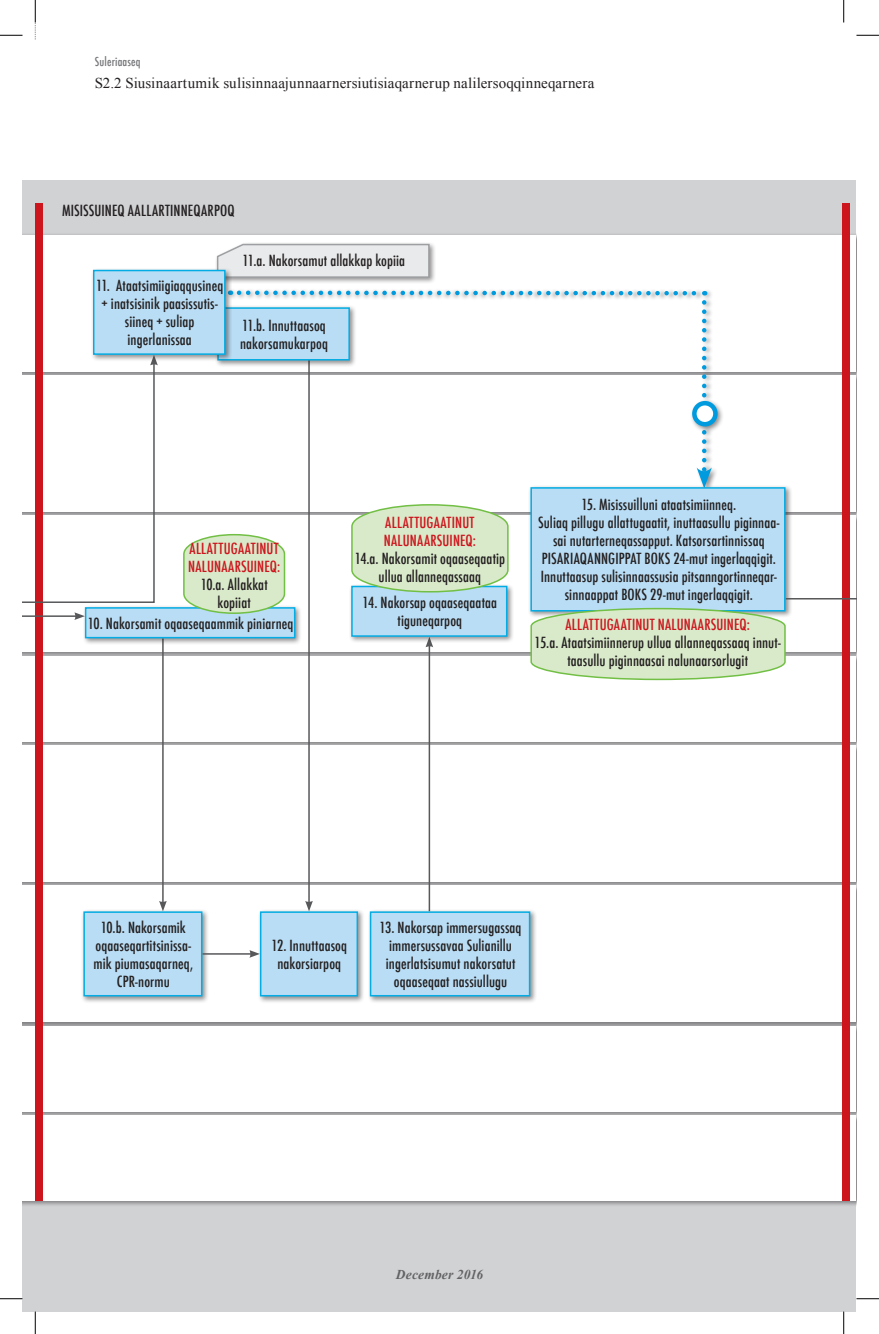
<style>
.page{position:relative;width:879px;height:1334px;background:#fff}
.page>*{position:absolute;margin:0;border:0;box-sizing:border-box;transform-origin:0 0}
.t1{font:500 condensed 15px/18px "Futura";letter-spacing:.005em;color:#231f20;text-align:center}
.t2{font:500 condensed 15px/18px "Futura";letter-spacing:.015em;color:#cd151d}
.t3{font:15px "Times New Roman";letter-spacing:.01em;color:#231f20}
.t4{font:italic 700 13.5px "Times New Roman";letter-spacing:.01em;color:#636366}
.t5{font:500 condensed 12px "Futura";letter-spacing:.015em;color:#757679}
</style>
<div class="page">
<div style="left:22px;top:180px;width:834px;height:1131px;background:#d1d2d4"></div>
<div style="left:22px;top:232px;width:834px;height:146px;background:#231f20;opacity:.5"></div>
<div style="left:22px;top:235px;width:834px;height:136px;background:#fff"></div>
<div style="left:22px;top:375px;width:834px;height:136px;background:#fff"></div>
<div style="left:22px;top:516px;width:834px;height:136px;background:#fff"></div>
<div style="left:22px;top:653px;width:834px;height:95px;background:#231f20;opacity:.5"></div>
<div style="left:22px;top:656px;width:834px;height:85px;background:#fff"></div>
<div style="left:22px;top:743px;width:834px;height:145px;background:#231f20;opacity:.5"></div>
<div style="left:22px;top:745px;width:834px;height:136px;background:#fff"></div>
<div style="left:22px;top:883px;width:834px;height:145px;background:#231f20;opacity:.5"></div>
<div style="left:22px;top:885px;width:834px;height:137px;background:#fff"></div>
<div style="left:22px;top:1023px;width:834px;height:94px;background:#231f20;opacity:.5"></div>
<div style="left:22px;top:1026px;width:834px;height:85px;background:#fff"></div>
<div style="left:22px;top:1112px;width:834px;height:95px;background:#231f20;opacity:.5"></div>
<div style="left:22px;top:1115px;width:834px;height:85px;background:#fff"></div>
<div style="left:225px;top:288px;width:493px;height:206px;background:#fff"></div>
<svg style="left:230px;top:290px;width:481px;height:194px"></svg>
<hr style="left:162px;top:638px;width:2px;height:265px;background:#57585a">
<svg style="left:159px;top:900px;width:8px;height:8px"></svg>
<hr style="left:308px;top:358px;width:2px;height:545px;background:#57585a">
<svg style="left:305px;top:900px;width:8px;height:8px"></svg>
<hr style="left:428px;top:645px;width:2px;height:266px;background:#57585a">
<svg style="left:425px;top:643px;width:8px;height:4px"></svg>
<div style="left:215px;top:305px;width:141px;height:62px;background:#231f20;opacity:.5"></div>
<div style="left:217px;top:307px;width:133px;height:53px;background:#b9ddf4;border:2px solid #03ace4"></div>
<div style="left:348px;top:583px;width:166px;height:60px;background:#231f20;opacity:.5"></div>
<div style="left:351px;top:585px;width:156px;height:51px;background:#b9ddf4;border:2px solid #03ace4"></div>
<div style="left:81px;top:908px;width:128px;height:95px;background:#231f20;opacity:.5"></div>
<div style="left:83px;top:911px;width:119px;height:85px;background:#b9ddf4;border:2px solid #03ace4"></div>
<div style="left:257px;top:908px;width:108px;height:95px;background:#231f20;opacity:.5"></div>
<div style="left:260px;top:911px;width:98px;height:85px;background:#b9ddf4;border:2px solid #03ace4"></div>
<div style="left:367px;top:908px;width:170px;height:95px;background:#231f20;opacity:.5"></div>
<div style="left:370px;top:911px;width:160px;height:85px;background:#b9ddf4;border:2px solid #03ace4"></div>
<div style="left:528px;top:484px;width:264px;height:134px;background:#231f20;opacity:.5"></div>
<div style="left:530px;top:487px;width:255px;height:124px;background:#b9ddf4;border:2px solid #03ace4"></div>
<div style="left:82px;top:604px;width:220px;height:41px;background:#231f20;opacity:.5"></div>
<div style="left:85px;top:607px;width:210px;height:31px;background:#b9ddf4;border:2px solid #03ace4"></div>
<div style="left:35px;top:203px;width:8px;height:997px;background:#cd151d"></div>
<div style="left:842px;top:203px;width:8px;height:997px;background:#cd151d"></div>
<svg style="left:22px;top:361px;width:136px;height:242px"></svg>
<div style="left:689px;top:398px;width:35px;height:35px;background:#231f20;opacity:.5"></div>
<svg style="left:694px;top:403px;width:21px;height:21px"></svg>
<div style="left:692px;top:401px;width:25px;height:25px;border:4px solid #009bde;border-radius:50%"></div>
<hr style="left:22px;top:615px;width:55px;height:2px;background:#57585a">
<svg style="left:74px;top:612px;width:11px;height:8px"></svg>
<hr style="left:785px;top:598px;width:71px;height:1px;background:#57585a">
<hr style="left:202px;top:953px;width:50px;height:1px;background:#57585a">
<svg style="left:249px;top:950px;width:11px;height:7px"></svg>
<div style="left:214px;top:241px;width:222px;height:44px;background:#231f20;opacity:.5"></div>
<svg style="left:216px;top:243px;width:214px;height:35px"></svg>
<div style="left:90px;top:267px;width:142px;height:94px;background:#231f20;opacity:.5"></div>
<div style="left:93px;top:270px;width:132px;height:85px;background:#b9ddf4;border:2px solid #03ace4"></div>
<svg style="left:182px;top:534px;width:104px;height:80px"></svg>
<svg style="left:350px;top:505px;width:159px;height:88px"></svg>
<svg style="left:529px;top:608px;width:257px;height:73px"></svg>
<svg style="left:0;top:35px;width:22px;height:1px"></svg>
<svg style="left:856px;top:35px;width:22px;height:1px"></svg>
<svg style="left:0;top:1298px;width:22px;height:1px"></svg>
<svg style="left:856px;top:1298px;width:22px;height:1px"></svg>
<svg style="left:35px;top:0;width:1px;height:40px"></svg>
<svg style="left:35px;top:1311px;width:1px;height:22px"></svg>
<svg style="left:843px;top:0;width:1px;height:23px"></svg>
<svg style="left:843px;top:1311px;width:1px;height:22px"></svg>
<p class="t5" style="left:95px;top:53px;width:47px">Suleriaaseq</p>
<p class="t3" style="left:95px;top:73px;width:501px">S2.2 Siusinaartumik sulisinnaajunnaarnersiutisiaqarnerup nalilersoqqinneqarnera</p>
<p class="t1" style="left:62px;top:201px;width:174px">MISISSUINEQ AALLARTINNEQARPOQ</p>
<p class="t1" style="left:242px;top:251px;width:164px">11.a. Nakorsamut allakkap kopiia</p>
<p class="t1" style="left:96px;top:276px;width:129px">11. Ataatsimiigiaqqusineq + inatsisinik paasissutis&shy;siineq + suliap ingerlanissaa</p>
<p class="t1" style="left:240px;top:316px;width:89px;text-align:left">11.b. Innuttaasoq nakorsamukarpoq</p>
<p class="t2" style="left:188px;top:539px;width:94px">ALLATTUGAATINUT<br>NALUNAARSUINEQ:</p>
<p class="t1" style="left:201px;top:575px;width:68px">10.a. Allakkat kopiiat</p>
<p class="t1" style="left:88px;top:614px;width:207px">10. Nakorsamit oqaaseqaammik piniarneq</p>
<p class="t2" style="left:384px;top:514px;width:94px">ALLATTUGAATINUT<br>NALUNAARSUINEQ:</p>
<p class="t1" style="left:354px;top:550px;width:152px">14.a. Nakorsamit oqaaseqaatip ullua allanneqassaaq</p>
<p class="t1" style="left:362px;top:593px;width:136px">14. Nakorsap oqaaseqaataa tiguneqarpoq</p>
<p class="t1" style="left:538px;top:495px;width:243px">15. Misissuilluni ataatsimiinneq.<br>Suliaq pillugu allattugaatit, inuttaasullu piginnaa&shy;sai nutarterneqassapput. Katsorsartinnissaq PISARIAQANNGIPPAT BOKS 24-mut ingerlaqqigit.<br>Innuttaasup sulisinnaassusia pitsanngortinneqar&shy;sinnaappat BOKS 29-mut ingerlaqqigit.</p>
<p class="t2" style="left:565px;top:616px;width:186px">ALLATTUGAATINUT NALUNAARSUINEQ:</p>
<p class="t1" style="left:534px;top:634px;width:248px">15.a. Ataatsimiinnerup ullua allanneqassaaq innut&shy;taasullu piginnaasai nalunaarsorlugit</p>
<p class="t1" style="left:93px;top:918px;width:101px">10.b. Nakorsamik oqaaseqartitsinissa&shy;mik piumasaqarneq,<br>CPR-normu</p>
<p class="t1" style="left:271px;top:936px;width:77px">12. Innuttaasoq nakorsiarpoq</p>
<p class="t1" style="left:379px;top:918px;width:143px">13. Nakorsap immersugassaq immersussavaa Sulianillu ingerlatsisumut nakorsatut oqaaseqaat nassiullugu</p>
<p class="t4" style="left:396px;top:1265px;width:89px">December 2016</p>
</div>
